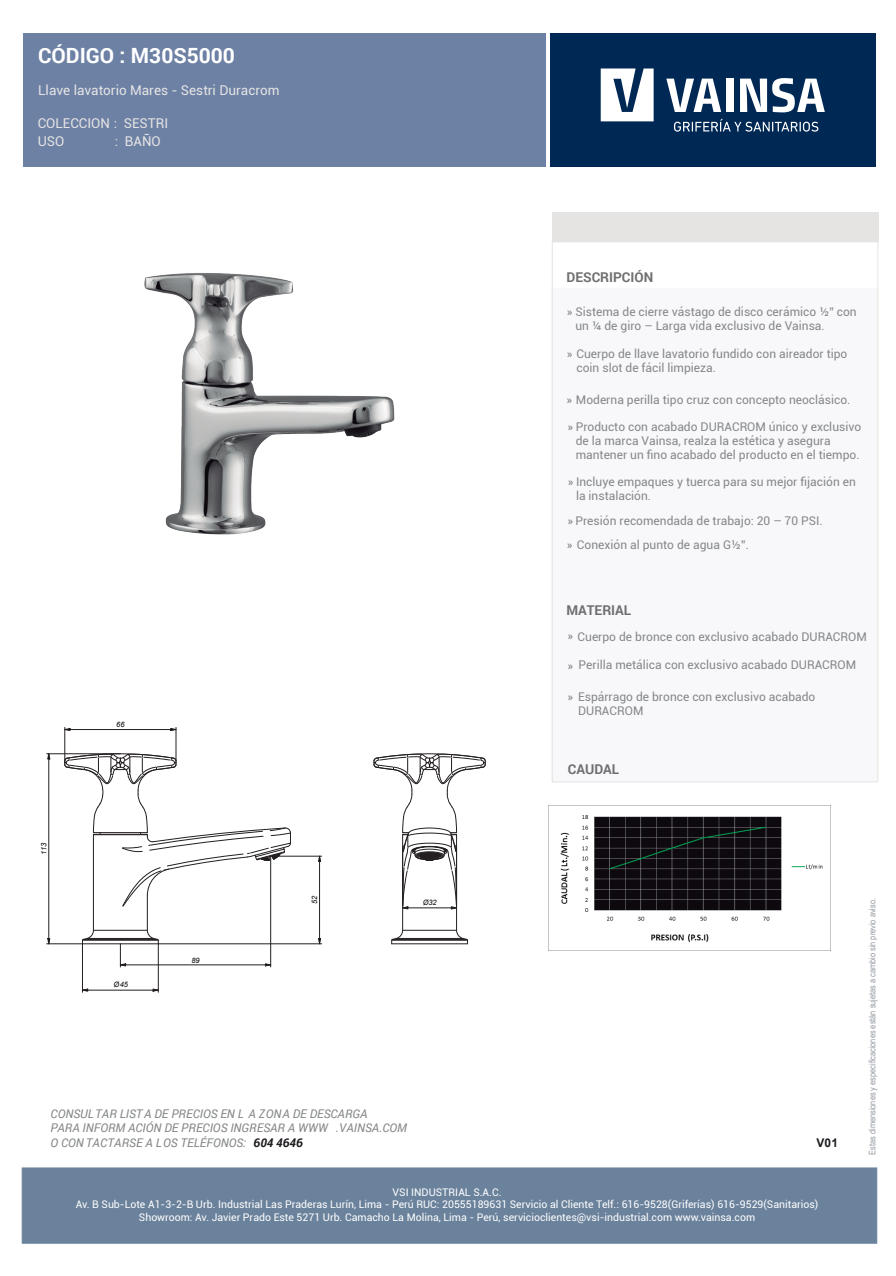
<style>
.page{position:relative;width:896px;height:1276px;background:#fff}
.page>*{position:absolute;margin:0;border:0;box-sizing:border-box;transform-origin:0 0}
.t1{font:700 21px "Roboto";color:#fff}
.t2{font:13.5px "Roboto";color:#e5e4e3}
.t3{font:700 13.5px "Roboto";color:#6f6f71}
.t4{font:12px/14.4px "Roboto";color:#848788}
.t5{font:italic 12px/14.4px "Roboto";color:#848788}
.t6{font:700 12px "Arial";color:#201c21}
.t7{font:10.5px/12.6px "Roboto";color:#fff;text-align:center}
.t8{font:9px "Arial Narrow";color:#959ba2}
.t9{font:italic 7.5px "Arial";letter-spacing:-.01em;color:#0c090d}
.s1{font-weight:700;color:#201c21}
</style>
<div class="page">
<div style="left:549px;top:34px;width:326px;height:133px;background:#002855"></div>
<svg style="left:600px;top:68px;width:53px;height:53px"></svg>
<svg style="left:666px;top:79px;width:55px;height:33px"></svg>
<div style="left:725px;top:79px;width:8px;height:33px;background:#fff"></div>
<svg style="left:740px;top:78px;width:84px;height:34px"></svg>
<svg style="left:674px;top:119px;width:144px;height:13px"></svg>
<div style="left:23px;top:34px;width:522px;height:133px;background:#6d81a5"></div>
<div style="left:22px;top:1167px;width:854px;height:76px;background:#6b829c;border:1px solid #6b829c"></div>
<div style="left:552px;top:213px;width:326px;height:29px;background:#e5e4e3"></div>
<div style="left:552px;top:288px;width:325px;height:494px;background:#f8f8fa"></div>
<hr style="left:94px;top:930px;width:53px;height:1px;background:#231f20">
<hr style="left:87px;top:938px;width:66px;height:1px;background:#231f20">
<hr style="left:82px;top:943px;width:76px;height:1px;background:#231f20">
<hr style="left:84px;top:939px;width:73px;height:1px;background:#231f20">
<hr style="left:83px;top:940px;width:75px;height:1px;background:#231f20">
<svg style="left:82px;top:929px;width:12px;height:14px"></svg>
<svg style="left:147px;top:930px;width:12px;height:13px"></svg>
<hr style="left:93px;top:834px;width:1px;height:96px;background:#231f20">
<hr style="left:147px;top:895px;width:1px;height:35px;background:#231f20">
<svg style="left:64px;top:753px;width:227px;height:154px"></svg>
<hr style="left:403px;top:930px;width:53px;height:1px;background:#231f20">
<hr style="left:396px;top:938px;width:66px;height:1px;background:#231f20">
<hr style="left:391px;top:943px;width:76px;height:1px;background:#231f20">
<hr style="left:393px;top:939px;width:73px;height:1px;background:#231f20">
<hr style="left:392px;top:940px;width:75px;height:1px;background:#231f20">
<svg style="left:391px;top:930px;width:12px;height:13px"></svg>
<svg style="left:456px;top:929px;width:12px;height:14px"></svg>
<hr style="left:402px;top:834px;width:1px;height:96px;background:#231f20">
<hr style="left:456px;top:834px;width:1px;height:96px;background:#231f20">
<svg style="left:152px;top:988px;width:6px;height:4px"></svg>
<svg style="left:83px;top:988px;width:6px;height:4px"></svg>
<hr style="left:88px;top:989px;width:65px;height:1px;background:#231f20">
<hr style="left:158px;top:943px;width:1px;height:49px;background:#231f20">
<hr style="left:82px;top:943px;width:1px;height:49px;background:#231f20">
<svg style="left:317px;top:937px;width:4px;height:8px"></svg>
<svg style="left:317px;top:856px;width:4px;height:6px"></svg>
<hr style="left:319px;top:861px;width:1px;height:77px;background:#231f20">
<hr style="left:271px;top:855px;width:50px;height:1px;background:#231f20">
<hr style="left:158px;top:943px;width:163px;height:1px;background:#231f20">
<svg style="left:264px;top:963px;width:8px;height:3px"></svg>
<hr style="left:126px;top:964px;width:139px;height:1px;background:#231f20">
<svg style="left:117px;top:943px;width:9px;height:24px"></svg>
<hr style="left:270px;top:856px;width:1px;height:111px;background:#231f20">
<svg style="left:373px;top:753px;width:113px;height:156px"></svg>
<hr style="left:408px;top:907px;width:43px;height:1px;background:#231f20">
<svg style="left:47px;top:937px;width:4px;height:8px"></svg>
<svg style="left:47px;top:754px;width:4px;height:6px"></svg>
<hr style="left:48px;top:759px;width:1px;height:179px;background:#231f20">
<hr style="left:47px;top:943px;width:35px;height:1px;background:#231f20">
<hr style="left:47px;top:753px;width:73px;height:1px;background:#231f20">
<svg style="left:65px;top:727px;width:6px;height:4px"></svg>
<svg style="left:170px;top:727px;width:6px;height:4px"></svg>
<hr style="left:70px;top:729px;width:101px;height:1px;background:#231f20">
<hr style="left:176px;top:727px;width:1px;height:34px;background:#231f20">
<hr style="left:64px;top:727px;width:1px;height:36px;background:#231f20">
<img style="left:144px;top:273px;width:251px;height:262px">
<img style="left:548px;top:806px;width:275px;height:144px">
<h1 class="t1" style="left:38px;top:41px;width:198px">CÓDIGO : M30S5000</h1>
<p class="t2" style="left:38px;top:81px;width:243px">Llave lavatorio Mares - Sestri Duracrom</p>
<p class="t2" style="left:38px;top:113px;width:132px">COLECCION : SESTRI</p>
<p class="t2" style="left:38px;top:132px;width:28px">USO</p>
<p class="t2" style="left:115px;top:132px;width:47px">: BAÑO</p>
<p class="t9" style="left:39px;top:855px;width:14px;rotate:-90deg">113</p>
<p class="t9" style="left:116px;top:720px;width:10px">66</p>
<p class="t9" style="left:114px;top:979px;width:16px">Ø45</p>
<p class="t9" style="left:191px;top:955px;width:10px">89</p>
<p class="t9" style="left:310px;top:904px;width:10px;rotate:-90deg">52</p>
<p class="t9" style="left:422px;top:898px;width:15px">Ø32</p>
<p class="t5" style="left:51px;top:1105px;width:358px">CONSULTAR LISTA DE PRECIOS EN L A ZONA DE DESCARGA<br>PARA INFORM ACIÓN DE PRECIOS INGRESAR A WWW .VAINSA.COM<br>O CON TACTARSE A LOS TELÉFONOS: <span class="s1">604 4646</span></p>
<p class="t3" style="left:566px;top:268px;width:88px">DESCRIPCIÓN</p>
<p class="t4" style="left:575px;top:304px;width:283px;text-indent:-9px">» Sistema de cierre vástago de disco cerámico ½” con un ¼ de giro – Larga vida exclusivo de Vainsa.</p>
<p class="t4" style="left:576px;top:346px;width:272px;text-indent:-10px">» Cuerpo de llave lavatorio fundido con aireador tipo coin slot de fácil limpieza.</p>
<p class="t4" style="left:566px;top:387px;width:296px;line-height:26px">» Moderna perilla tipo cruz con concepto neoclásico.<br>» Producto con acabado DURACROM único y exclusivo</p>
<p class="t4" style="left:575px;top:433px;width:285px">de la marca Vainsa, realza la estética y asegura mantener un fino acabado del producto en el tiempo.</p>
<p class="t4" style="left:576px;top:473px;width:281px;text-indent:-8px">» Incluye empaques y tuerca para su mejor fijación en la instalación.</p>
<p class="t4" style="left:567px;top:512px;width:257px">» Presión recomendada de trabajo: 20 – 70 PSI.</p>
<p class="t4" style="left:567px;top:536px;width:183px">» Conexión al punto de agua G½”.</p>
<p class="t3" style="left:566px;top:601px;width:66px">MATERIAL</p>
<p class="t4" style="left:567px;top:627px;width:7px">»</p>
<p class="t4" style="left:567px;top:657px;width:7px">»</p>
<p class="t4" style="left:567px;top:689px;width:249px">» Espárrago de bronce con exclusivo acabado</p>
<p class="t4" style="left:577px;top:629px;width:291px">Cuerpo de bronce con exclusivo acabado DURACROM</p>
<p class="t4" style="left:578px;top:657px;width:279px">Perilla metálica con exclusivo acabado DURACROM</p>
<p class="t4" style="left:578px;top:703px;width:67px">DURACROM</p>
<p class="t3" style="left:568px;top:760px;width:53px">CAUDAL</p>
<p class="t6" style="left:816px;top:1134px;width:23px">V01</p>
<p class="t8" style="left:865px;top:1154px;width:258px;rotate:-90deg">Estas dimensiones y especificaciones están sujetas a cambio sin previo aviso.</p>
<p class="t7" style="left:76px;top:1185px;width:744px">VSI INDUSTRIAL S.A.C.<br>Av. B Sub-Lote A1-3-2-B Urb. Industrial Las Praderas Lurín, Lima - Perú RUC: 20555189631 Servicio al Cliente Telf.: 616-9528(Griferías) 616-9529(Sanitarios)<br>Showroom: Av. Javier Prado Este 5271 Urb. Camacho La Molina, Lima - Perú, servicioclientes@vsi-industrial.com www.vainsa.com</p>
</div>
